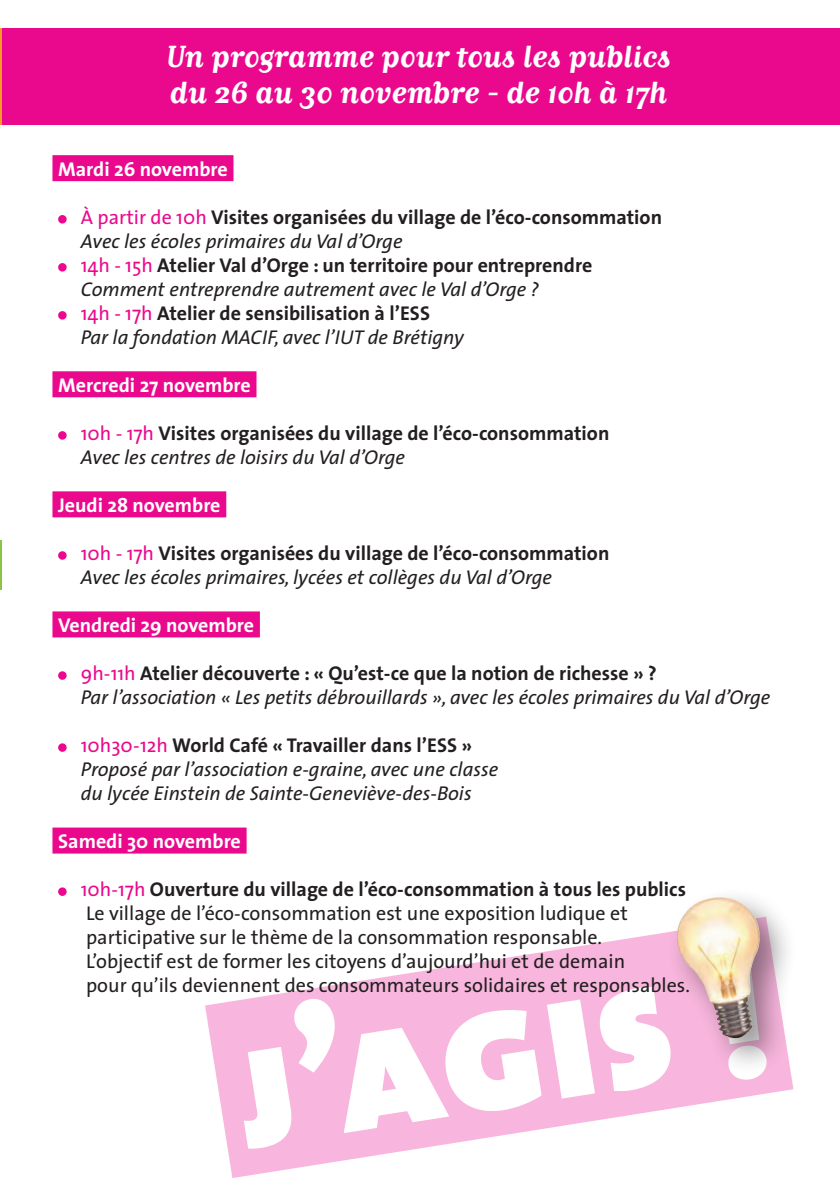
<style>
.page{position:relative;width:840px;height:1191px;background:#fff}
.page>*{position:absolute;margin:0;border:0;box-sizing:border-box;transform-origin:0 0}
.t1{font:182.6px "The Sans Black Caps";color:#fff}
.t2{font:700 30px/36px "Matrix Script";color:#fff}
.t3{font:italic 20px/24px "The Sans";color:#231f20}
.t4{font:700 20px/24px "The Sans";color:#231f20}
.t5{font:20px/24px "The Sans";color:#231f20}
.t6{font:700 20px "The Sans";color:#fff}
.s1{font-weight:400;color:#ea098d}
.s2{font-weight:400;font-style:italic}
.s3{font-style:normal;color:#ea098d}
.s4{font-weight:700;font-style:normal}
.s5{color:#ea098d}
.s6{font-weight:700}
</style>
<div class="page">
<div style="left:1px;top:28px;width:838px;height:97px;background:#ea098d"></div>
<hr style="left:0;top:28px;width:1px;height:97px;background:#f79927">
<svg style="left:205px;top:932px;width:588px;height:245px;fill:#f8b5dd"></svg>
<div style="left:52px;top:155px;width:181px;height:26px;background:#ea098d"></div>
<div style="left:52px;top:371px;width:204px;height:26px;background:#ea098d"></div>
<div style="left:52px;top:491px;width:174px;height:26px;background:#ea098d"></div>
<div style="left:52px;top:611px;width:208px;height:26px;background:#ea098d"></div>
<div style="left:52px;top:827px;width:194px;height:26px;background:#ea098d"></div>
<div style="left:58px;top:215px;width:9px;height:8px;background:#ea098d;border-radius:50%"></div>
<div style="left:58px;top:263px;width:9px;height:8px;background:#ea098d;border-radius:50%"></div>
<div style="left:58px;top:311px;width:9px;height:8px;background:#ea098d;border-radius:50%"></div>
<div style="left:58px;top:431px;width:9px;height:8px;background:#ea098d;border-radius:50%"></div>
<div style="left:58px;top:551px;width:9px;height:8px;background:#ea098d;border-radius:50%"></div>
<div style="left:58px;top:671px;width:9px;height:8px;background:#ea098d;border-radius:50%"></div>
<div style="left:58px;top:743px;width:9px;height:8px;background:#ea098d;border-radius:50%"></div>
<div style="left:58px;top:887px;width:9px;height:8px;background:#ea098d;border-radius:50%"></div>
<hr style="left:0;top:540px;width:1px;height:49px;background:#8bc642">
<div style="left:666px;top:886px;width:132px;height:189px;background:#231f20;opacity:.5"></div>
<img style="left:674px;top:897px;width:86px;height:141px">
<h2 class="t2" style="left:166px;top:38px;width:506px">Un programme pour tous les publics du 26 au 30 novembre - de 10h à 17h</h2>
<p class="t6" style="left:58px;top:156px;width:171px">Mardi 26 novembre</p>
<p class="t4" style="left:81px;top:205px;width:582px"><span class="s1">À partir de 10h</span> Visites organisées du village de l’éco-consommation <span class="s2">Avec les écoles primaires du Val d’Orge<br></span><span class="s1">14h - 15h</span> Atelier Val d’Orge : un territoire pour entreprendre <span class="s2">Comment entreprendre autrement avec le Val d’Orge ?<br></span><span class="s1">14h - 17h</span> Atelier de sensibilisation à l’ESS<br><span class="s2">Par la fondation MACIF, avec l’IUT de Brétigny</span></p>
<p class="t6" style="left:58px;top:372px;width:194px">Mercredi 27 novembre</p>
<p class="t4" style="left:81px;top:421px;width:530px"><span class="s1">10h - 17h</span> Visites organisées du village de l’éco-consommation<br><span class="s2">Avec les centres de loisirs du Val d’Orge</span></p>
<p class="t6" style="left:58px;top:492px;width:164px">Jeudi 28 novembre</p>
<p class="t3" style="left:81px;top:541px;width:530px"><span class="s3">10h - 17h</span> <span class="s4">Visites organisées du village de l’éco-consommation<br></span>Avec les écoles primaires, lycées et collèges du Val d’Orge</p>
<p class="t6" style="left:58px;top:612px;width:197px">Vendredi 29 novembre</p>
<p class="t3" style="left:81px;top:661px;width:691px"><span class="s3">9h-11h</span> <span class="s4">Atelier découverte : « Qu’est-ce que la notion de richesse » ?<br></span>Par l’association « Les petits débrouillards », avec les écoles primaires du Val d’Orge</p>
<p class="t3" style="left:81px;top:733px;width:419px"><span class="s3">10h30-12h</span> <span class="s4">World Café « Travailler dans l’ESS »<br></span>Proposé par l’association e-graine, avec une classe du lycée Einstein de Sainte-Geneviève-des-Bois</p>
<p class="t6" style="left:58px;top:828px;width:184px">Samedi 30 novembre</p>
<p class="t5" style="left:81px;top:877px;width:610px"><span class="s5">10h-17h</span> <span class="s6">Ouverture du village de l’éco-consommation à tous les publics </span>Le village de l’éco-consommation est une exposition ludique et participative sur le thème de la consommation responsable.<br>L’objectif est de former les citoyens d’aujourd’hui et de demain<br>pour qu’ils deviennent des consommateurs solidaires et responsables.</p>
<h1 class="t1" style="left:217px;top:971px;width:538px;rotate:-9deg">j’agis !</h1>
</div>
